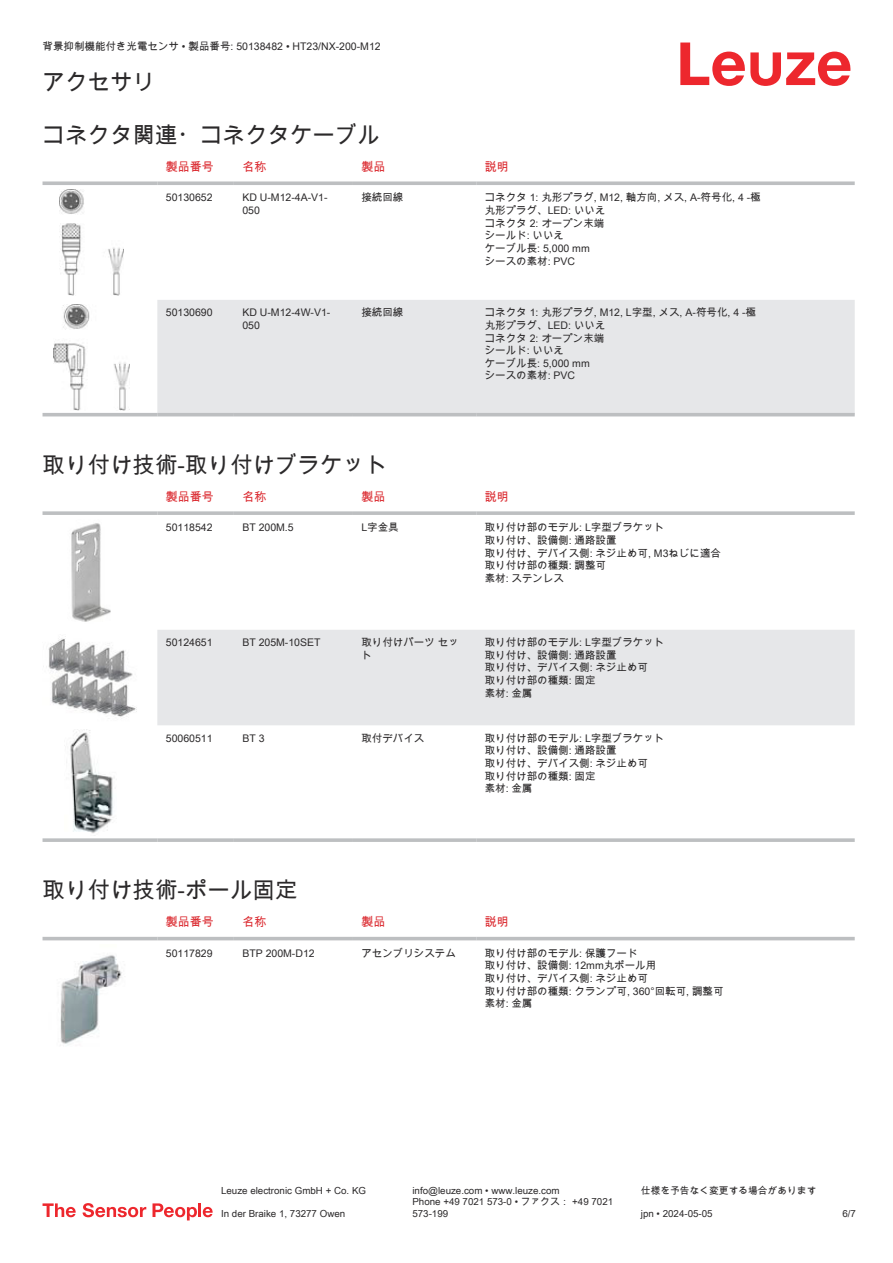
<style>
.page{position:relative;width:893px;height:1263px;background:#fff}
.page>*{position:absolute;margin:0;border:0;box-sizing:border-box;transform-origin:0 0}
.t1{font:22.5px "Arial Unicode MS";color:#2b292a}
.t2{font:12px "Arial Unicode MS";color:#db2a30}
.t3{font:10.5px/12.6px "Arial Unicode MS";color:#2b292a}
.t4{font:9.75px/11.7px "Arial Unicode MS";color:#2b292a}
</style>
<div class="page">
<svg style="left:680px;top:43px;width:170px;height:43px"></svg>
<svg style="left:43px;top:347px;width:812px;height:70px"></svg>
<div style="left:157px;top:300px;width:698px;height:113px;background:#e6e7e9"></div>
<svg style="left:43px;top:181px;width:114px;height:4px"></svg>
<svg style="left:157px;top:181px;width:77px;height:4px"></svg>
<svg style="left:234px;top:181px;width:119px;height:4px"></svg>
<svg style="left:353px;top:181px;width:123px;height:4px"></svg>
<svg style="left:476px;top:181px;width:379px;height:4px;background:#c4c6c8"></svg>
<hr style="left:43px;top:413px;width:114px;height:3px;background:#bdbfc1">
<hr style="left:157px;top:413px;width:77px;height:3px;background:#bdbfc1">
<hr style="left:234px;top:413px;width:119px;height:3px;background:#bdbfc1">
<hr style="left:353px;top:413px;width:123px;height:3px;background:#bdbfc1">
<hr style="left:476px;top:413px;width:379px;height:3px;background:#bdbfc1">
<img style="left:59px;top:189px;width:65px;height:107px">
<img style="left:54px;top:304px;width:75px;height:106px">
<div style="left:157px;top:630px;width:698px;height:95px;background:#e6e7e9"></div>
<svg style="left:43px;top:511px;width:114px;height:4px"></svg>
<svg style="left:157px;top:511px;width:77px;height:4px"></svg>
<svg style="left:234px;top:511px;width:119px;height:4px"></svg>
<svg style="left:353px;top:511px;width:123px;height:4px"></svg>
<svg style="left:476px;top:511px;width:379px;height:4px;background:#c3c5c7"></svg>
<svg style="left:43px;top:838px;width:114px;height:4px"></svg>
<svg style="left:157px;top:838px;width:77px;height:4px"></svg>
<svg style="left:234px;top:838px;width:119px;height:4px"></svg>
<svg style="left:353px;top:838px;width:123px;height:4px"></svg>
<svg style="left:476px;top:838px;width:379px;height:4px;background:#c3c5c7"></svg>
<img style="left:71px;top:523px;width:40px;height:99px">
<img style="left:48px;top:636px;width:89px;height:81px">
<img style="left:66px;top:729px;width:49px;height:104px">
<svg style="left:43px;top:936px;width:812px;height:5px;fill:#eff0f0"></svg>
<hr style="left:43px;top:937px;width:114px;height:3px;background:#bdbfc1">
<hr style="left:157px;top:937px;width:77px;height:3px;background:#bdbfc1">
<hr style="left:234px;top:937px;width:119px;height:3px;background:#bdbfc1">
<hr style="left:353px;top:937px;width:123px;height:3px;background:#bdbfc1">
<hr style="left:476px;top:937px;width:379px;height:3px;background:#bdbfc1">
<img style="left:60px;top:955px;width:62px;height:89px">
<svg style="left:43px;top:1203px;width:33px;height:14px"></svg>
<svg style="left:83px;top:1203px;width:63px;height:14px"></svg>
<svg style="left:153px;top:1203px;width:44px;height:17px"></svg>
<hr style="left:198px;top:1203px;width:3px;height:14px;background:#ed272d">
<svg style="left:203px;top:1207px;width:10px;height:10px"></svg>
<p class="t3" style="left:43px;top:40px;width:340px">背景抑制機能付き光電センサ • 製品番号: 50138482 • HT23/NX-200-M12</p>
<h1 class="t1" style="left:43px;top:66px;width:114px">アクセサリ</h1>
<h1 class="t1" style="left:43px;top:119px;width:339px">コネクタ関連・コネクタケーブル</h1>
<p class="t2" style="left:166px;top:158px;width:49px">製品番号</p>
<p class="t2" style="left:242px;top:158px;width:25px">名称</p>
<p class="t2" style="left:361px;top:158px;width:25px">製品</p>
<p class="t2" style="left:485px;top:158px;width:25px">説明</p>
<p class="t3" style="left:166px;top:191px;width:48px">50130652</p>
<p class="t3" style="left:242px;top:191px;width:87px">KD U-M12-4A-V1-<br>050</p>
<p class="t3" style="left:361px;top:191px;width:43px">接続回線</p>
<p class="t3" style="left:485px;top:191px;width:277px">コネクタ 1: 丸形プラグ, M12, 軸方向, メス, A-符号化, 4 -極丸形プラグ、LED: いいえ<br>コネクタ 2: オープン末端<br>シールド: いいえ<br>ケーブル長: 5,000 mm<br>シースの素材: PVC</p>
<p class="t3" style="left:166px;top:306px;width:48px">50130690</p>
<p class="t3" style="left:242px;top:306px;width:90px">KD U-M12-4W-V1-<br>050</p>
<p class="t3" style="left:361px;top:306px;width:43px">接続回線</p>
<p class="t3" style="left:485px;top:306px;width:273px">コネクタ 1: 丸形プラグ, M12, L字型, メス, A-符号化, 4 -極丸形プラグ、LED: いいえ<br>コネクタ 2: オープン末端<br>シールド: いいえ<br>ケーブル長: 5,000 mm<br>シースの素材: PVC</p>
<h1 class="t1" style="left:43px;top:449px;width:346px">取り付け技術-取り付けブラケット</h1>
<p class="t2" style="left:166px;top:488px;width:49px">製品番号</p>
<p class="t2" style="left:242px;top:488px;width:25px">名称</p>
<p class="t2" style="left:361px;top:488px;width:25px">製品</p>
<p class="t2" style="left:485px;top:488px;width:25px">説明</p>
<p class="t3" style="left:166px;top:521px;width:48px">50118542</p>
<p class="t3" style="left:242px;top:521px;width:53px">BT 200M.5</p>
<p class="t3" style="left:361px;top:521px;width:39px">L字金具</p>
<p class="t3" style="left:485px;top:521px;width:238px">取り付け部のモデル: L字型ブラケット<br>取り付け、設備側: 通路設置<br>取り付け、デバイス側: ネジ止め可, M3ねじに適合取り付け部の種類: 調整可<br>素材: ステンレス</p>
<p class="t3" style="left:166px;top:636px;width:48px">50124651</p>
<p class="t3" style="left:242px;top:636px;width:80px">BT 205M-10SET</p>
<p class="t3" style="left:361px;top:636px;width:99px">取り付けパーツ セット</p>
<p class="t3" style="left:485px;top:636px;width:181px">取り付け部のモデル: L字型ブラケット取り付け、設備側: 通路設置<br>取り付け、デバイス側: ネジ止め可<br>取り付け部の種類: 固定<br>素材: 金属</p>
<p class="t3" style="left:166px;top:731px;width:48px">50060511</p>
<p class="t3" style="left:242px;top:731px;width:24px">BT 3</p>
<p class="t3" style="left:361px;top:731px;width:64px">取付デバイス</p>
<p class="t3" style="left:485px;top:731px;width:181px">取り付け部のモデル: L字型ブラケット取り付け、設備側: 通路設置<br>取り付け、デバイス側: ネジ止め可<br>取り付け部の種類: 固定<br>素材: 金属</p>
<h1 class="t1" style="left:43px;top:874px;width:256px">取り付け技術-ポール固定</h1>
<p class="t2" style="left:166px;top:913px;width:49px">製品番号</p>
<p class="t2" style="left:242px;top:913px;width:25px">名称</p>
<p class="t2" style="left:361px;top:913px;width:25px">製品</p>
<p class="t2" style="left:485px;top:913px;width:25px">説明</p>
<p class="t3" style="left:166px;top:947px;width:48px">50117829</p>
<p class="t3" style="left:242px;top:947px;width:74px">BTP 200M-D12</p>
<p class="t3" style="left:361px;top:947px;width:96px">アセンブリシステム</p>
<p class="t3" style="left:485px;top:947px;width:240px">取り付け部のモデル: 保護フード<br>取り付け、設備側: 12mm丸ポール用<br>取り付け、デバイス側: ネジ止め可<br>取り付け部の種類: クランプ可, 360°回転可, 調整可素材: 金属</p>
<p class="t4" style="left:221px;top:1184px;width:146px">Leuze electronic GmbH + Co. KG</p>
<p class="t4" style="left:412px;top:1184px;width:149px">info@leuze.com • www.leuze.com</p>
<p class="t4" style="left:641px;top:1184px;width:177px">仕様を予告なく変更する場合があります</p>
<p class="t4" style="left:221px;top:1207px;width:126px">In der Braike 1, 73277 Owen</p>
<p class="t4" style="left:412px;top:1196px;width:202px">Phone +49 7021 573-0 • ファクス： +49 7021<br>573-199</p>
<p class="t4" style="left:641px;top:1207px;width:73px">jpn • 2024-05-05</p>
<p class="t4" style="left:842px;top:1207px;width:15px">6/7</p>
</div>
